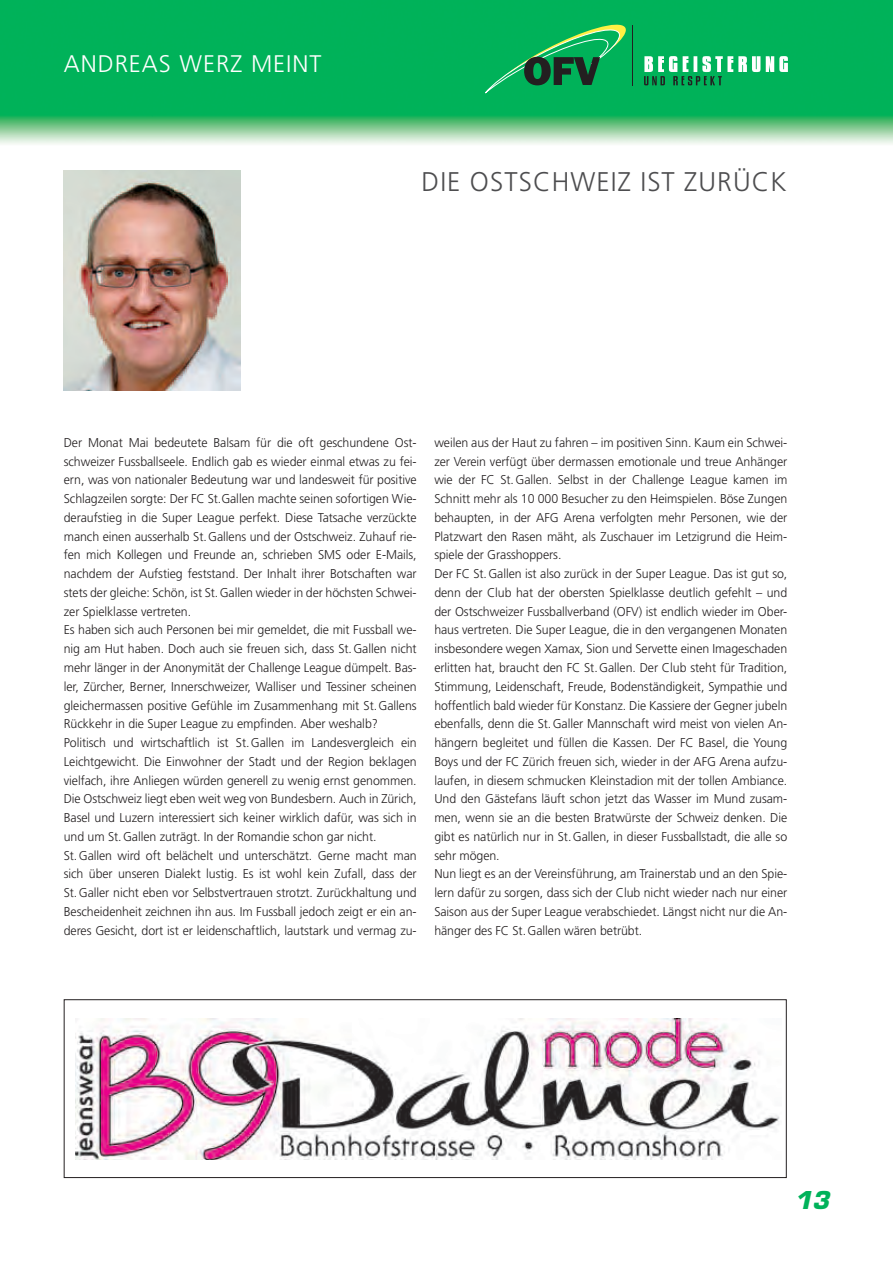
<style>
.page{position:relative;width:893px;height:1263px;background:#fff}
.page>*{position:absolute;margin:0;border:0;box-sizing:border-box;transform-origin:0 0}
.t1{font:300 27px "Frutiger";letter-spacing:.04em;color:#4d4d4f}
.t2{font:300 24px "Frutiger";letter-spacing:.04em;color:#fff}
.t3{font:italic 700 24px "Eurostile";color:#00b25a}
.t4{font:300 12.75px/18.8px "Frutiger";letter-spacing:-.005em;color:#231f20}
</style>
<div class="page">
<img style="left:0;top:0;width:893px;height:144px">
<svg style="left:482px;top:22px;width:151px;height:74px;background:#12a456"></svg>
<svg style="left:644px;top:56px;width:144px;height:29px"></svg>
<img style="left:64px;top:170px;width:176px;height:221px">
<img style="left:76px;top:1019px;width:704px;height:140px">
<div style="left:64px;top:999px;width:723px;height:179px;border:1px solid #231f20"></div>
<h2 class="t2" style="left:64px;top:50px;width:17px">ANDR</h2>
<h2 class="t2" style="left:129px;top:50px;width:170px">EAS WERZ MEINT</h2>
<h1 class="t1" style="left:422px;top:167px;width:364px">Die Ostschweiz ist zurück</h1>
<p class="t4" style="left:64px;top:433px;width:354px">Der Monat Mai bedeutete Balsam für die oft geschundene Ost&shy;schweizer Fussballseele. Endlich gab es wieder einmal etwas zu fei&shy;ern, was von nationaler Bedeutung war und landesweit für positive Schlagzeilen sorgte: Der FC St.Gallen machte seinen sofortigen Wie&shy;deraufstieg in die Super League perfekt. Diese Tatsache verzückte manch einen ausserhalb St.Gallens und der Ostschweiz. Zuhauf rie&shy;fen mich Kollegen und Freunde an, schrieben SMS oder E-Mails, nachdem der Aufstieg feststand. Der Inhalt ihrer Botschaften war stets der gleiche: Schön, ist St.Gallen wieder in der höchsten Schwei&shy;zer Spielklasse vertreten.<br>Es haben sich auch Personen bei mir gemeldet, die mit Fussball we&shy;nig am H ut haben. Doch auch sie freuen sich, dass St.Gallen nicht mehr länger in der Anonymität der C hallenge League dümpelt. Bas&shy;ler, Zürcher, Berner, Innerschweizer, Walliser und Tessiner scheinen gleichermassen positive Gefühle im Zusammenhang mit St.Gallens Rückkehr in die Super League zu empfinden. Aber weshalb?<br>Politisch und wirtschaftlich ist St.Gallen im Landesvergleich ein Leichtgewicht. Die Einwohner der Stadt und der Region beklagen vielfach, ihre Anliegen würden generell zu wenig ernst genommen.<br>Die Ostschweiz liegt eben weit weg von Bundesbern. Auch in Zürich, Basel und Luzern interessiert sich keiner wirklich dafür, was sich in und um St.Gallen zuträgt. In der Romandie schon gar nicht.<br>St.Gallen wird oft belächelt und unterschätzt. Gerne macht man sich über unseren Dialekt lustig. Es ist wohl kein Zufall, dass der St.Galler nicht eben vor Selbstvertrauen strotzt. Zurückhaltung und Bescheidenheit zeichnen ihn aus. Im Fussball jedoch zeigt er ein an&shy;deres Gesicht, dort ist er leidenschaftlich, lautstark und vermag zu-</p>
<p class="t4" style="left:434px;top:433px;width:354px">weilen aus der Haut zu fahren – im positiven Sinn. Kaum ein Schwei&shy;zer Verein verfügt über dermassen emotionale und treue Anhänger wie der FC St.Gallen. Selbst in der C hallenge League kamen im Schnitt mehr als 10 000 Besucher zu den Heimspielen. Böse Zungen behaupten, in der AFG Arena verfolgten mehr Personen, wie der Platzwart den Rasen mäht, als Zuschauer im Letzigrund die Heim&shy;spiele der Grasshoppers.<br>Der FC St.Gallen ist also zurück in der Super League. Das ist gut so, denn der C lub hat der obersten Spielklasse deutlich gefehlt – und der Ostschweizer Fussballverband (OFV) ist endlich wieder im Ober&shy;haus vertreten. Die Super League, die in den vergangenen Monaten insbesondere wegen Xamax, Sion und Servette einen Imageschaden erlitten hat, braucht den FC St.Gallen. Der C lub steht für Tradition, Stimmung, Leidenschaft, Freude, Bodenständigkeit, Sympathie und hoffentlich bald wieder für Konstanz. Die Kassiere der Gegner jubeln ebenfalls, denn die St.Galler Mannschaft wird meist von vielen An&shy;hängern begleitet und füllen die Kassen. Der FC Basel, die Young Boys und der FC Zürich freuen sich, wieder in der AFG Arena aufzu&shy;laufen, in diesem schmucken Kleinstadion mit der tollen Ambiance.<br>U nd den Gästefans läuft schon jetzt das Wasser im Mund zusam&shy;men, wenn sie an die besten Bratwürste der Schweiz denken. Die gibt es natürlich nur in St.Gallen, in dieser Fussballstadt, die alle so sehr mögen.<br>Nun liegt es an der Vereinsführung, am Trainerstab und an den Spie&shy;lern dafür zu sorgen, dass sich der Club nicht wieder nach nur einer Saison aus der Super League verabschiedet. Längst nicht nur die An&shy;hänger des FC St.Gallen wären betrübt.</p>
<h2 class="t3" style="left:795px;top:1185px;width:36px">13</h2>
</div>
